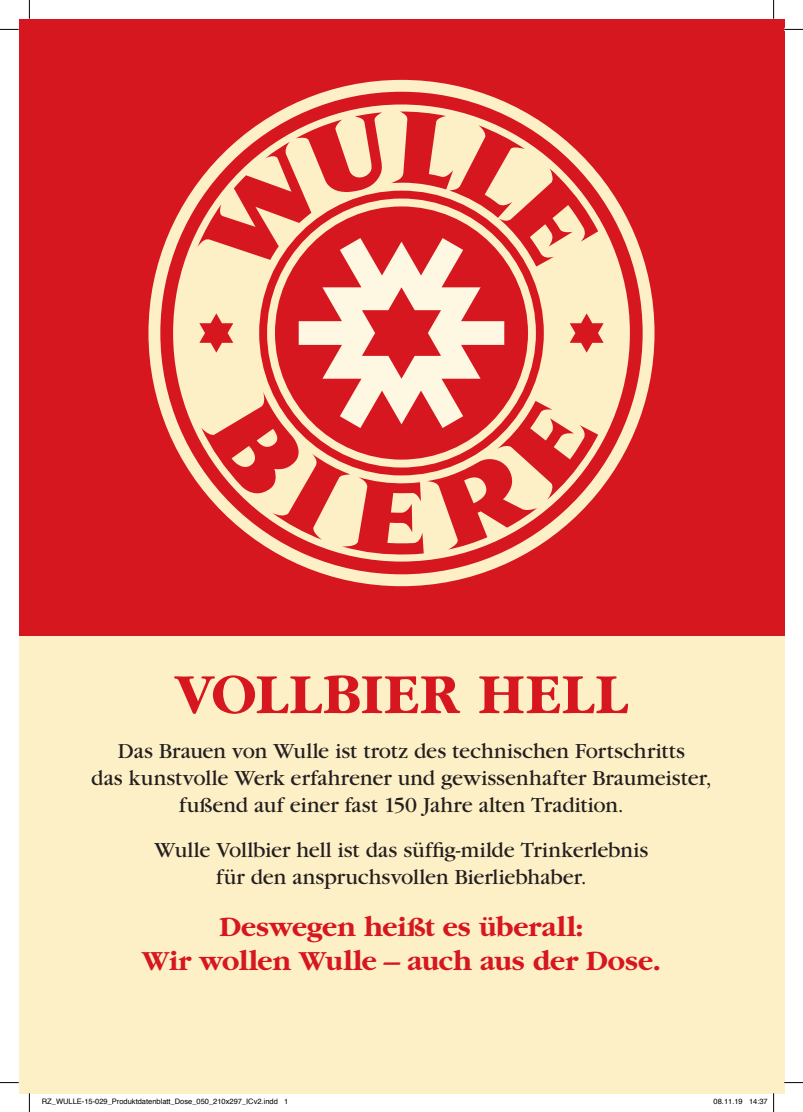
<style>
.page{position:relative;width:803px;height:1112px;background:#fff}
.page>*{position:absolute;margin:0;border:0;box-sizing:border-box;transform-origin:0 0}
.t1{font:700 58.75px "Garamond";letter-spacing:.02em;color:#d7171f}
.t2{font:700 28.75px/34.5px "Garamond";letter-spacing:-.005em;color:#d7171f;text-align:center}
.t3{font:22.5px/27px "Garamond";color:#231f20;text-align:center}
.t4{font:7.5px "Helvetica";color:#000}
</style>
<div class="page">
<div style="left:19px;top:19px;width:765px;height:617px;background:#d7171f"></div>
<div style="left:148px;top:80px;width:506px;height:506px;background:#fef0c6;border-radius:50%"></div>
<div style="left:160px;top:92px;width:483px;height:482px;background:#d7171f;border-radius:50%"></div>
<div style="left:172px;top:104px;width:459px;height:458px;background:#fef0c6;border-radius:50%"></div>
<div style="left:259px;top:190px;width:285px;height:285px;background:#d7171f;border-radius:50%"></div>
<div style="left:267px;top:198px;width:269px;height:269px;background:#fef0c6;border-radius:50%"></div>
<div style="left:275px;top:206px;width:253px;height:253px;background:#d7171f;border-radius:50%"></div>
<svg style="left:391px;top:111px;width:207px;height:155px"></svg>
<svg style="left:197px;top:112px;width:185px;height:148px"></svg>
<svg style="left:201px;top:391px;width:397px;height:163px"></svg>
<svg style="left:299px;top:238px;width:205px;height:190px"></svg>
<svg style="left:362px;top:287px;width:79px;height:91px"></svg>
<svg style="left:199px;top:313px;width:34px;height:39px"></svg>
<svg style="left:570px;top:313px;width:34px;height:39px"></svg>
<div style="left:19px;top:635px;width:765px;height:457px;background:#fef0c6"></div>
<svg style="left:0;top:29px;width:19px;height:1px"></svg>
<svg style="left:784px;top:29px;width:19px;height:1px"></svg>
<svg style="left:29px;top:0;width:1px;height:19px"></svg>
<svg style="left:29px;top:1092px;width:1px;height:19px"></svg>
<svg style="left:773px;top:0;width:1px;height:19px"></svg>
<svg style="left:749px;top:1092px;width:25px;height:19px"></svg>
<h1 class="t1" style="left:176px;top:661px;width:453px">VOLLBIER HELL</h1>
<p class="t3" style="left:91px;top:737px;width:622px">Das Brauen von Wulle ist trotz des technischen Fortschritts<br>das kunstvolle Werk erfahrener und gewissenhafter Braumeister, fußend auf einer fast 150 Jahre alten Tradition.</p>
<p class="t3" style="left:155px;top:836px;width:495px">Wulle Vollbier hell ist das süffig-milde Trinkerlebnis für den anspruchsvollen Bierliebhaber.</p>
<p class="t2" style="left:142px;top:909px;width:520px">Deswegen heißt es überall:<br>Wir wollen Wulle – auch aus der Dose.</p>
<p class="t4" style="left:42px;top:1095px;width:248px">RZ_WULLE-15-029_Produktdatenblatt_Dose_050_210x297_ICv2.indd 1</p>
<p class="t4" style="left:713px;top:1095px;width:56px">08.11.19 14:37</p>
</div>
